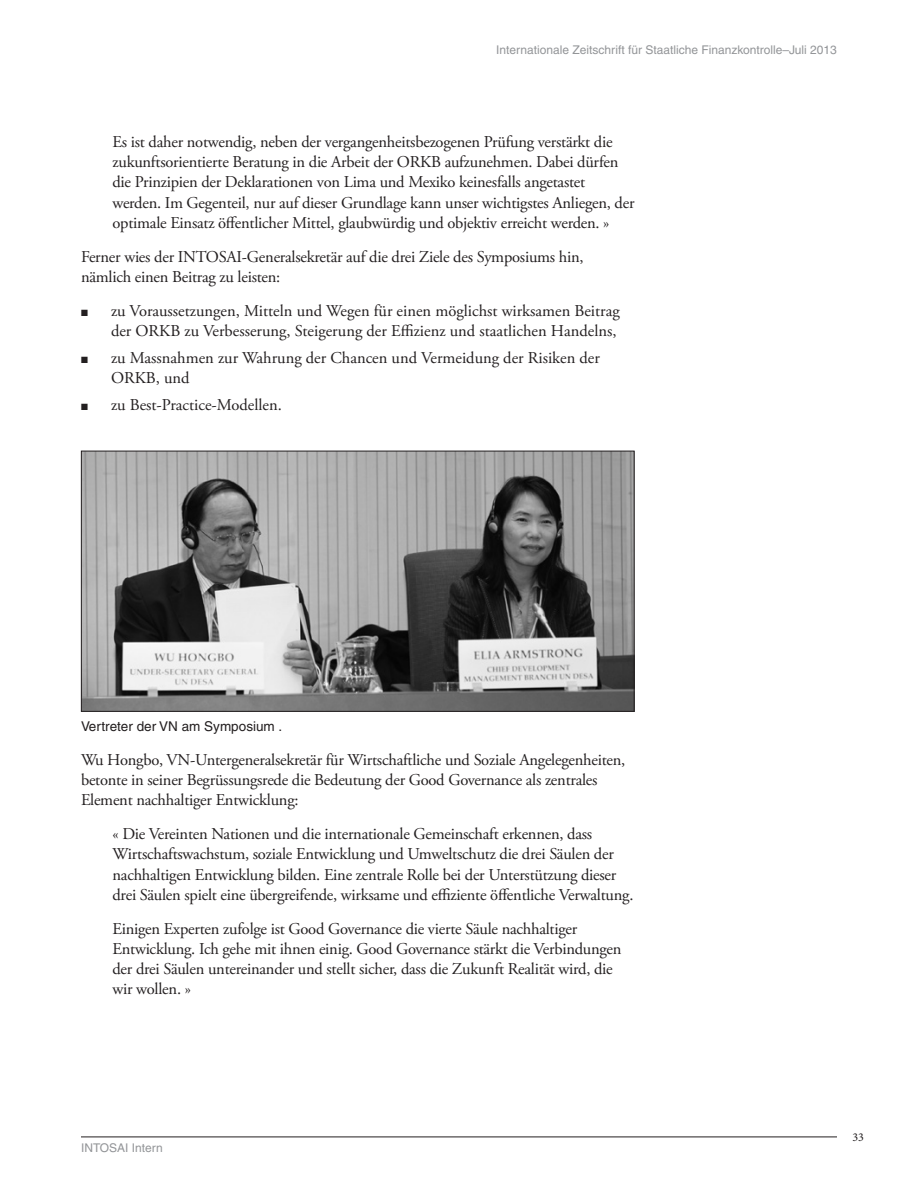
<style>
.page{position:relative;width:918px;height:1188px;background:#fff}
.page>*{position:absolute;margin:0;border:0;box-sizing:border-box;transform-origin:0 0}
._0-body_text_AGP_11{font:16.5px/20.2px "Adobe Garamond Pro";letter-spacing:-.015em;color:#231f20}
._0-caption_body_text{font:13.5px "Helvetica";color:#231f20}
._1-footers{font:12px "Helvetica";color:#939598}
.t1{font:12px "Minion Pro";color:#231f20}
</style>
<div class="page">
<hr style="left:81px;top:1137px;width:756px;height:1px;background:#231f20">
<img style="left:83px;top:453px;width:549px;height:257px">
<div style="left:81px;top:451px;width:553px;height:261px;border:1px solid #231f20"></div>
<p class="_1-footers" style="left:496px;top:43px;width:342px">Internationale Zeitschrift für Staatliche Finanzkontrolle–Juli 2013</p>
<p class="_0-body_text_AGP_11" style="left:112px;top:132px;width:524px">Es ist daher notwendig, neben der vergangenheitsbezogenen Prüfung verstärkt die zukunftsorientierte Beratung in die Arbeit der ORKB aufzunehmen. Dabei dürfen die Prinzipien der Deklarationen von Lima und Mexiko keinesfalls angetastet werden. Im Gegenteil, nur auf dieser Grundlage kann unser wichtigstes Anliegen, der optimale Einsatz öffentlicher Mittel, glaubwürdig und objektiv erreicht werden. »</p>
<p class="_0-body_text_AGP_11" style="left:81px;top:247px;width:504px">Ferner wies der INTOSAI-Generalsekretär auf die drei Ziele des Symposiums hin, nämlich einen Beitrag zu leisten:</p>
<p class="_0-body_text_AGP_11" style="left:81px;top:301px;width:540px;text-align:right">■ zu Voraussetzungen, Mitteln und Wegen für einen möglichst wirksamen Beitrag der ORKB zu Verbesserung, Steigerung der Effizienz und staatlichen Handelns,</p>
<p class="_0-body_text_AGP_11" style="left:111px;top:348px;width:490px;text-indent:-30px">■ zu Massnahmen zur Wahrung der Chancen und Vermeidung der Risiken der<br>ORKB, und</p>
<p class="_0-body_text_AGP_11" style="left:81px;top:395px;width:202px">■ zu Best-Practice-Modellen.</p>
<p class="_0-caption_body_text" style="left:81px;top:719px;width:203px">Vertreter der VN am Symposium .</p>
<p class="_0-body_text_AGP_11" style="left:81px;top:750px;width:546px">Wu Hongbo, VN-Untergeneralsekretär für Wirtschaftliche und Soziale Angelegenheiten, betonte in seiner Begrüssungsrede die Bedeutung der Good Governance als zentrales<br>Element nachhaltiger Entwicklung:</p>
<p class="_0-body_text_AGP_11" style="left:113px;top:824px;width:522px">« Die Vereinten Nationen und die internationale Gemeinschaft erkennen, dass Wirtschaftswachstum, soziale Entwicklung und Umweltschutz die drei Säulen der nachhaltigen Entwicklung bilden. Eine zentrale Rolle bei der Unterstützung dieser drei Säulen spielt eine übergreifende, wirksame und effiziente öffentliche Verwaltung.</p>
<p class="_0-body_text_AGP_11" style="left:113px;top:919px;width:511px">Einigen Experten zufolge ist Good Governance die vierte Säule nachhaltiger Entwicklung. Ich gehe mit ihnen einig. Good Governance stärkt die Verbindungen der drei Säulen untereinander und stellt sicher, dass die Zukunft Realität wird, die wir wollen. »</p>
<p class="_1-footers" style="left:81px;top:1141px;width:83px">INTOSAI Intern</p>
<p class="t1" style="left:852px;top:1129px;width:13px">33</p>
</div>
